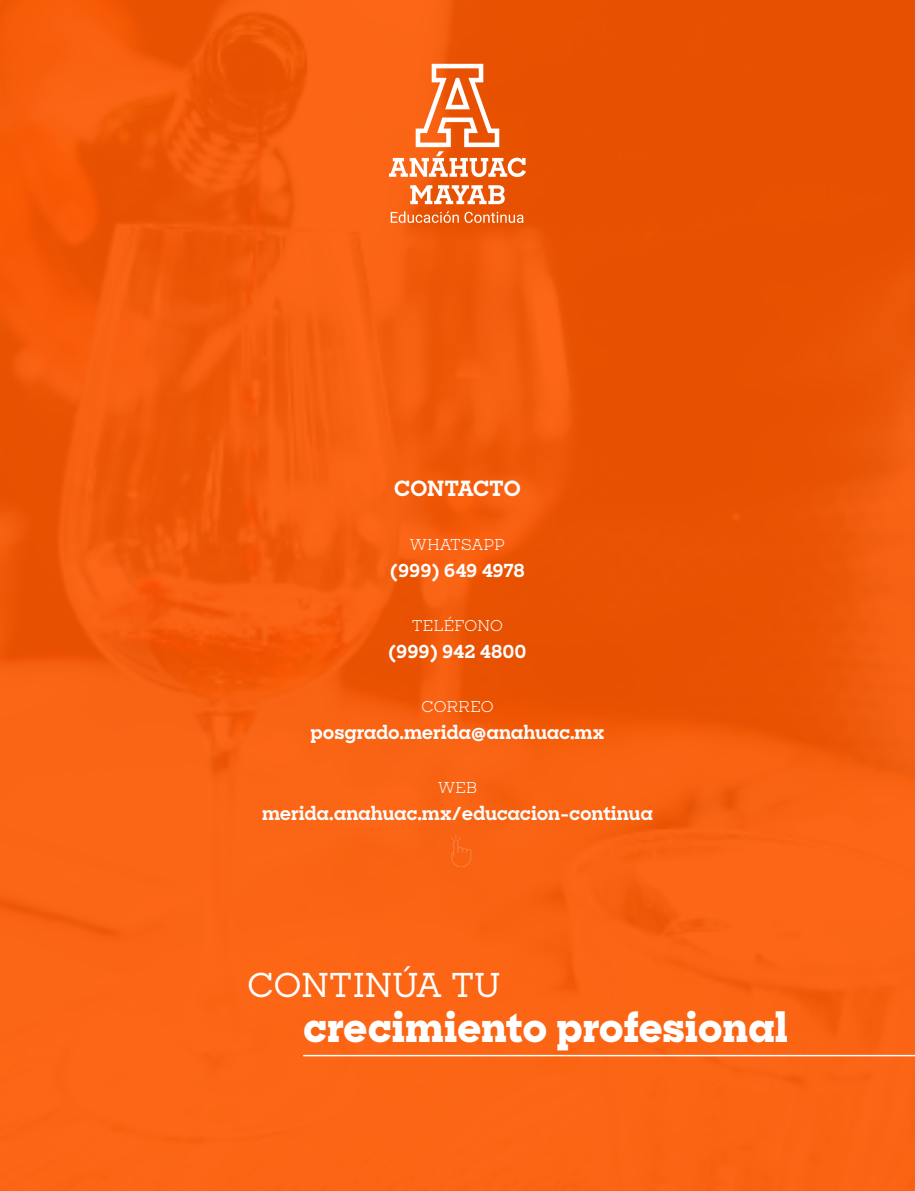
<style>
.page{position:relative;width:915px;height:1191px;background:#fff}
.page>*{position:absolute;margin:0;border:0;box-sizing:border-box;transform-origin:0 0}
.t1{font:800 39px "Sharp Slab";letter-spacing:-.01em;color:#fff}
.t2{font:500 33px "Sharp Slab";letter-spacing:-.005em;color:#fff}
.t3{font:700 21px "Sharp Slab";letter-spacing:-.025em;color:#fff}
.t4{font:700 18px "Sharp Slab";letter-spacing:-.01em;color:#fff}
.t5{font:15px "Sharp Slab";letter-spacing:-.005em;color:#fff}
</style>
<div class="page">
<img style="left:0;top:0;width:914px;height:1191px">
<hr style="left:303px;top:1054px;width:611px;height:2px;background:#fff">
<svg style="left:390px;top:211px;width:68px;height:12px"></svg>
<svg style="left:464px;top:212px;width:59px;height:11px"></svg>
<svg style="left:389px;top:64px;width:137px;height:113px"></svg>
<svg style="left:410px;top:185px;width:94px;height:19px"></svg>
<svg style="left:450px;top:835px;width:21px;height:32px"></svg>
<p class="t3" style="left:394px;top:473px;width:129px">CONTACTO</p>
<p class="t5" style="left:409px;top:534px;width:97px">WHATSAPP</p>
<p class="t4" style="left:390px;top:557px;width:136px">(999) 649 4978</p>
<p class="t5" style="left:411px;top:615px;width:93px">TELÉFONO</p>
<p class="t4" style="left:388px;top:638px;width:140px">(999) 942 4800</p>
<p class="t5" style="left:421px;top:696px;width:74px">CORREO</p>
<p class="t4" style="left:310px;top:719px;width:295px">posgrado.merida@anahuac.mx</p>
<p class="t5" style="left:437px;top:777px;width:41px">WEB</p>
<p class="t4" style="left:262px;top:800px;width:392px">merida.anahuac.mx/educacion-continua</p>
<h2 class="t2" style="left:247px;top:961px;width:255px">CONTINÚA TU</h2>
<h1 class="t1" style="left:303px;top:999px;width:486px">crecimiento profesional</h1>
</div>
